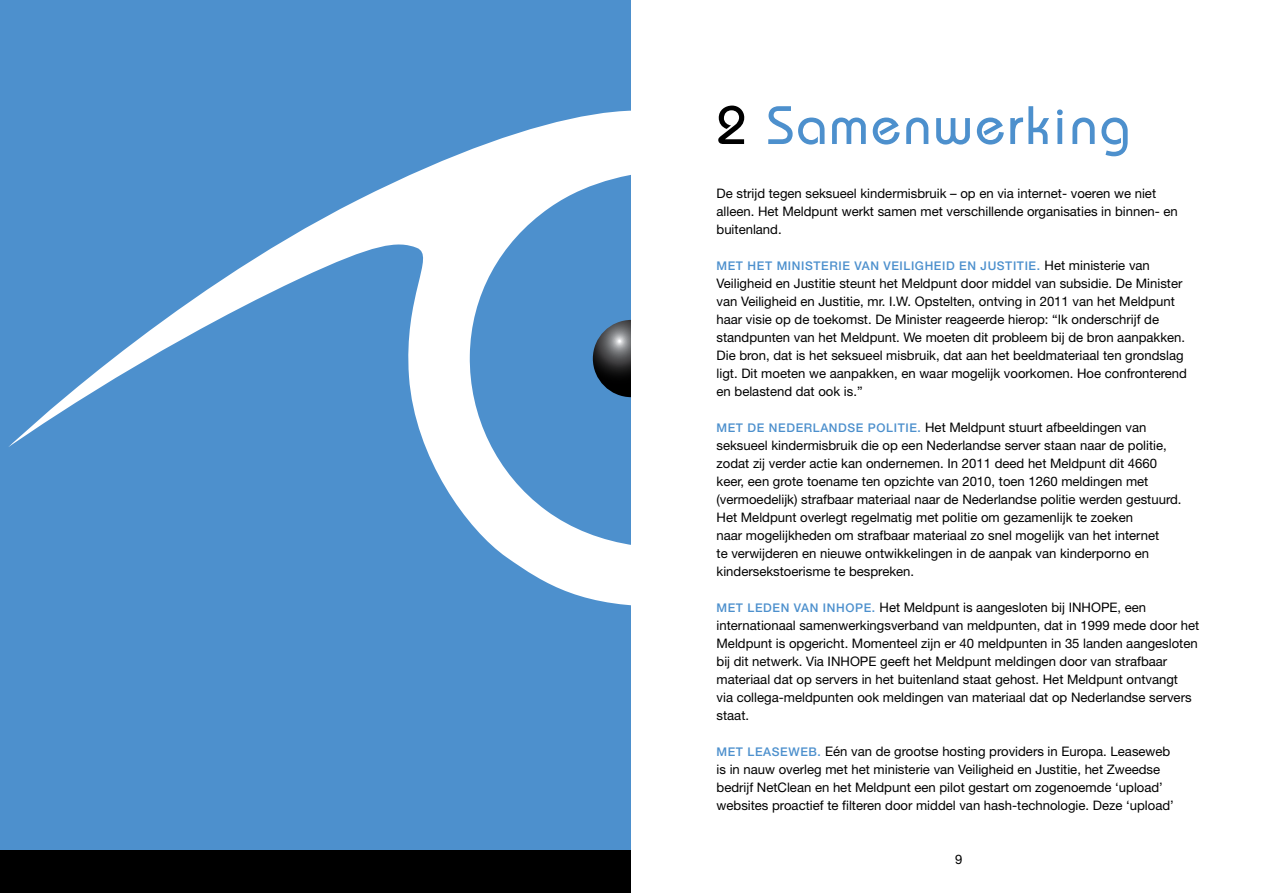
<style>
.page{position:relative;width:1263px;height:893px;background:#fff}
.page>*{position:absolute;margin:0;border:0;box-sizing:border-box;transform-origin:0 0}
.t1{font:500 54px "Bauhaus";letter-spacing:.05em;color:#4d90cd}
.t2{font:13.2px/18px "Helvetica Neue";color:#000}
.t3{font:500 12px "Helvetica Neue";letter-spacing:.05em;color:#4d90cd}
.s1{color:#000}
.s2{font-weight:400;font-size:13.2px;color:#000}
.s3{font-weight:500;font-size:12px;color:#4d90cd}
</style>
<div class="page">
<div style="left:0;top:0;width:631px;height:893px;background:#4d90cd"></div>
<svg style="left:8px;top:110px;width:623px;height:496px"></svg>
<svg style="left:593px;top:320px;width:38px;height:77px"></svg>
<div style="left:0;top:850px;width:631px;height:43px;background:#000"></div>
<h1 class="t1" style="left:716px;top:93px;width:415px"><span class="s1">2</span> Samenwerking</h1>
<p class="t2" style="left:716px;top:184px;width:463px">De strijd tegen seksueel kindermisbruik – op en via internet- voeren we niet alleen. Het Meldpunt werkt samen met verschillende organisaties in binnen- en buitenland.</p>
<p class="t3" style="left:716px;top:259px;width:435px">MET HET MINISTERIE VAN VEILIGHEID EN JUSTITIE. <span class="s2">Het ministerie van</span></p>
<p class="t2" style="left:716px;top:274px;width:472px">Veiligheid en Justitie steunt het Meldpunt door middel van subsidie. De Minister van Veiligheid en Justitie, mr. I.W. Opstelten, ontving in 2011 van het Meldpunt haar visie op de toekomst. De Minister reageerde hierop: “Ik onderschrijf de standpunten van het Meldpunt. We moeten dit probleem bij de bron aanpakken.<br>Die bron, dat is het seksueel misbruik, dat aan het beeldmateriaal ten grondslag ligt. Dit moeten we aanpakken, en waar mogelijk voorkomen. Hoe confronterend en belastend dat ook is.”</p>
<p class="t2" style="left:716px;top:418px;width:467px"><span class="s3">MET DE NEDERLANDSE POLITIE.</span> Het Meldpunt stuurt afbeeldingen van seksueel kindermisbruik die op een Nederlandse server staan naar de politie, zodat zij verder actie kan ondernemen. In 2011 deed het Meldpunt dit 4660 keer, een grote toename ten opzichte van 2010, toen 1260 meldingen met (vermoedelijk) strafbaar materiaal naar de Nederlandse politie werden gestuurd.<br>Het Meldpunt overlegt regelmatig met politie om gezamenlijk te zoeken<br>naar mogelijkheden om strafbaar materiaal zo snel mogelijk van het internet<br>te verwijderen en nieuwe ontwikkelingen in de aanpak van kinderporno en kindersekstoerisme te bespreken.</p>
<p class="t2" style="left:716px;top:598px;width:484px"><span class="s3">MET LEDEN VAN INHOPE.</span> Het Meldpunt is aangesloten bij INHOPE, een internationaal samenwerkingsverband van meldpunten, dat in 1999 mede door het Meldpunt is opgericht. Momenteel zijn er 40 meldpunten in 35 landen aangesloten bij dit netwerk. Via INHOPE geeft het Meldpunt meldingen door van strafbaar materiaal dat op servers in het buitenland staat gehost. Het Meldpunt ontvangt<br>via collega-meldpunten ook meldingen van materiaal dat op Nederlandse servers staat.</p>
<p class="t2" style="left:716px;top:742px;width:459px"><span class="s3">MET LEASEWEB.</span> Eén van de grootse hosting providers in Europa. Leaseweb is in nauw overleg met het ministerie van Veiligheid en Justitie, het Zweedse bedrijf NetClean en het Meldpunt een pilot gestart om zogenoemde ‘upload’ websites proactief te filteren door middel van hash-technologie. Deze ‘upload’</p>
<p class="t2" style="left:955px;top:850px;width:9px">9</p>
</div>
